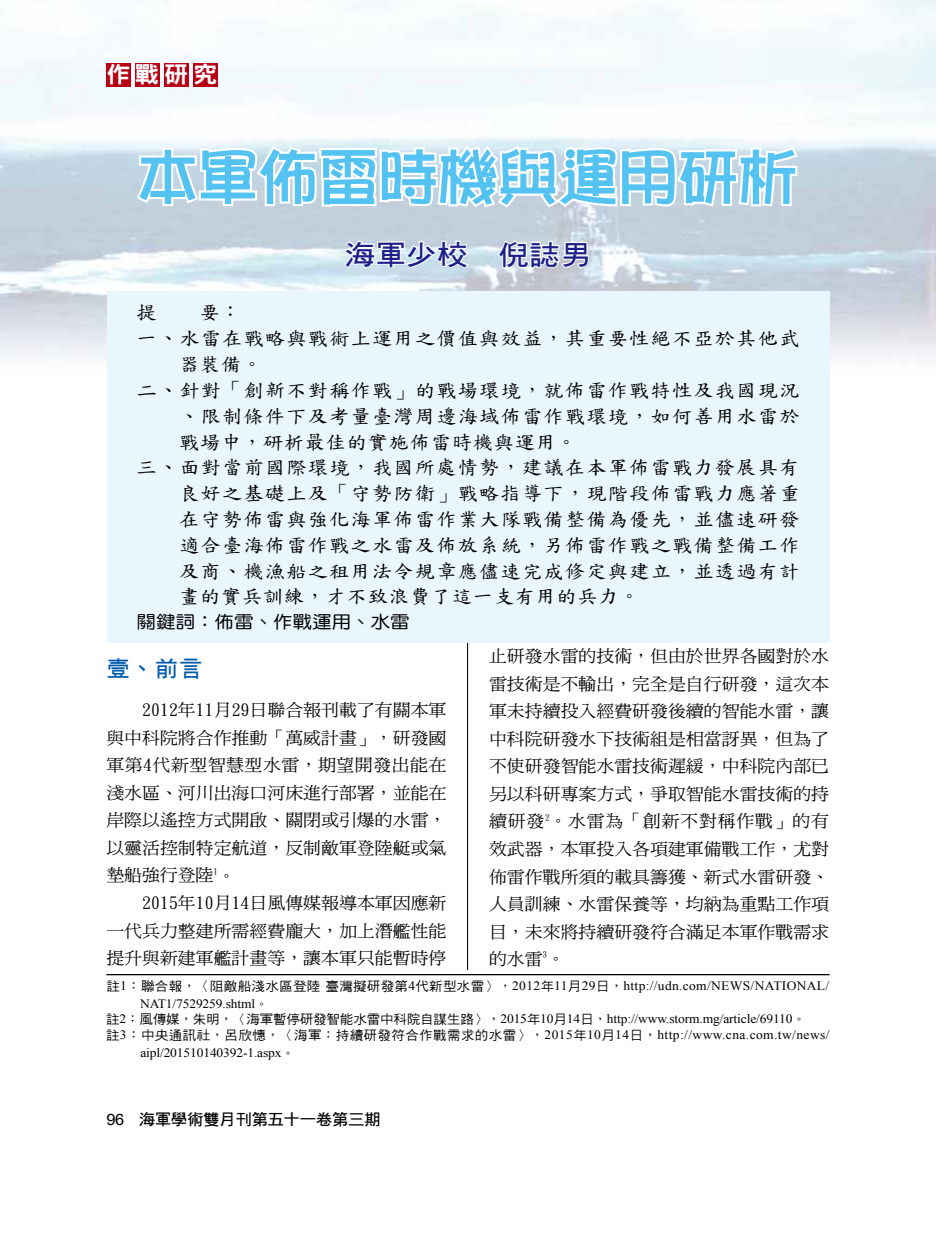
<style>
.page{position:relative;width:936px;height:1234px;background:#fff}
.page>*{position:absolute;margin:0;border:0;box-sizing:border-box;transform-origin:0 0}
.t1{font:60px "DFPOP1 Bd HK BF";color:#54c3f1}
.t2{font:27.75px "DF Hei Bd HK BF";color:#1d2088;scale:1.11 1}
.t3{font:22.8px "DFN Hei XB HK BF";color:#fff;scale:1.05 1}
.t4{font:22.2px "DF Hei Bd HK BF";color:#005bac;scale:1.05 1}
.t5{font:19.2px "DF Kai Shu SB Estd BF";letter-spacing:.06em;color:#000;scale:1.05 1}
.t6{font:19.2px "DF Kai Shu SB Estd BF";letter-spacing:.035em;color:#000;scale:1.05 1}
.t7{font:17.55px "DF Yuan Md HK BF";color:#000;scale:1.11 1}
.t8{font:16.95px/27.5px "DF Ming Md HK BF";color:#000;text-align:justify;scale:1.05 1}
.t9{font:15.6px "DF Hei Bd HK BF";letter-spacing:-.025em;color:#000;scale:1.05 1}
.t10{font:12.9px/15.8px "Times New Roman";letter-spacing:-.01em;color:#000;scale:1.05 1}
.t11{font:12.9px/18px "Times New Roman";letter-spacing:.025em;color:#000;scale:1.05 1}
.s1{font-family:"DF Hei Md HK BF"}
.s2{font-family:"DF Kai Shu SB Estd BF"}
.s3{font-family:"Arial"}
</style>
<div class="page">
<hr style="left:467px;top:179px;width:1px;height:871px;background:#000">
<img style="left:1px;top:0;width:934px;height:373px">
<svg style="left:134px;top:0;width:666px;height:211px"></svg>
<svg style="left:343px;top:237px;width:127px;height:33px"></svg>
<svg style="left:496px;top:239px;width:94px;height:30px"></svg>
<div style="left:106px;top:970px;width:723px;height:92px;background:#fff"></div>
<hr style="left:106px;top:973px;width:723px;height:2px;background:#000">
<div style="left:107px;top:291px;width:722px;height:351px;background:#eaf6fd"></div>
<div style="left:106px;top:63px;width:25px;height:23px;background:#b60014"></div>
<div style="left:135px;top:63px;width:25px;height:23px;background:#b60014"></div>
<div style="left:164px;top:63px;width:25px;height:23px;background:#b60014"></div>
<div style="left:193px;top:63px;width:25px;height:23px;background:#b60014"></div>
<h3 class="t3" style="left:106px;top:63px;width:107px">作戰研究</h3>
<h1 class="t1" style="left:138px;top:147px;width:661px">本軍佈雷時機與運用研析</h1>
<h2 class="t2" style="left:344px;top:240px;width:223px">海軍少校　倪誌男</h2>
<p class="t5" style="left:137px;top:303px;width:101px">提　　要：</p>
<p class="t5" style="left:137px;top:329px;width:632px">一、水雷在戰略與戰術上運用之價值與效益，其重要性絕不亞於其他武</p>
<p class="t5" style="left:179px;top:354px;width:81px">器裝備。</p>
<p class="t5" style="left:137px;top:380px;width:632px">二、針對「創新不對稱作戰」的戰場環境，就佈雷作戰特性及我國現況</p>
<p class="t5" style="left:179px;top:406px;width:592px">、限制條件下及考量臺灣周邊海域佈雷作戰環境，如何善用水雷於</p>
<p class="t6" style="left:179px;top:432px;width:380px">戰場中，研析最佳的實施佈雷時機與運用。</p>
<p class="t5" style="left:137px;top:458px;width:632px">三、面對當前國際環境，我國所處情勢，建議在本軍佈雷戰力發展具有</p>
<p class="t5" style="left:179px;top:483px;width:592px">良好之基礎上及「守勢防衛」戰略指導下，現階段佈雷戰力應著重</p>
<p class="t5" style="left:179px;top:509px;width:602px">在守勢佈雷與強化海軍佈雷作業大隊戰備整備為優先，並儘速研發</p>
<p class="t5" style="left:179px;top:535px;width:592px">適合臺海佈雷作戰之水雷及佈放系統，另佈雷作戰之戰備整備工作</p>
<p class="t5" style="left:179px;top:561px;width:601px">及商、機漁船之租用法令規章應儘速完成修定與建立，並透過有計</p>
<p class="t6" style="left:179px;top:587px;width:440px">畫的實兵訓練，才不致浪費了這一支有用的兵力。</p>
<p class="t7" style="left:137px;top:613px;width:247px">關鍵詞：佈雷、作戰運用、水雷</p>
<p class="t8" style="left:489px;top:642px;width:325px">止研發水雷的技術，但由於世界各國對於水雷技術是不輸出，完全是自行研發，這次本軍未持續投入經費研發後續的智能水雷，讓中科院研發水下技術組是相當訝異，但為了不使研發智能水雷技術遲緩，中科院內部已另以科研專案方式，爭取智能水雷技術的持續研發<sup>2</sup>。水雷為「創新不對稱作戰」的有效武器，本軍投入各項建軍備戰工作，尤對佈雷作戰所須的載具籌獲、新式水雷研發、人員訓練、水雷保養等，均納為重點工作項目，未來將持續研發符合滿足本軍作戰需求的水雷<sup>3</sup>。</p>
<p class="t11" style="left:140px;top:975px;width:658px;text-indent:-34px"><span class="s1">註</span>1<span class="s2">：</span><span class="s1">聯合報</span><span class="s2">，〈</span><span class="s1">阻敵船淺水區登陸臺灣擬研發第</span>4<span class="s1">代新型水雷</span><span class="s2">〉，</span>2012<span class="s1">年</span>11<span class="s1">月</span>29<span class="s1">日</span><span class="s2">，</span>http://udn.com/NEWS/NATIONAL/<br>NAT1/7529259.shtml<span class="s2">。</span></p>
<p class="t10" style="left:106px;top:1010px;width:690px"><span class="s1">註</span>2<span class="s2">：</span><span class="s1">風傳媒</span><span class="s2">，</span><span class="s1">朱明</span><span class="s2">，〈</span><span class="s1">海軍暫停研發智能水雷中科院自謀生路</span><span class="s2">〉，</span>2015<span class="s1">年</span>10<span class="s1">月</span>14<span class="s1">日</span><span class="s2">，</span>http://www.storm.mg/article/69110<span class="s2">。</span><span class="s1">註</span>3<span class="s2">：</span><span class="s1">中央通訊社</span><span class="s2">，</span><span class="s1">呂欣憓</span><span class="s2">，〈</span><span class="s1">海軍</span><span class="s2">：</span><span class="s1">持續研發符合作戰需求的水雷</span><span class="s2">〉，</span>2015<span class="s1">年</span>10<span class="s1">月</span>14<span class="s1">日</span><span class="s2">，</span>http://www.cna.com.tw/news/</p>
<p class="t10" style="left:140px;top:1044px;width:149px">aipl/201510140392-1.aspx<span class="s2">。</span></p>
<h3 class="t4" style="left:106px;top:656px;width:93px">壹、前言</h3>
<p class="t8" style="left:106px;top:696px;width:325px;text-indent:36px">2012年11月29日聯合報刊載了有關本軍與中科院將合作推動「萬威計畫」，研發國軍第4代新型智慧型水雷，期望開發出能在淺水區、河川出海口河床進行部署，並能在岸際以遙控方式開啟、關閉或引爆的水雷，以靈活控制特定航道，反制敵軍登陸艇或氣墊船強行登陸<sup>1</sup>。</p>
<p class="t8" style="left:106px;top:889px;width:325px;text-indent:36px">2015年10月14日風傳媒報導本軍因應新一代兵力整建所需經費龐大，加上潛艦性能提升與新建軍艦計畫等，讓本軍只能暫時停</p>
<p class="t9" style="left:106px;top:1111px;width:263px"><span class="s3">96</span> 海軍學術雙月刊第五十一卷第三期</p>
</div>
